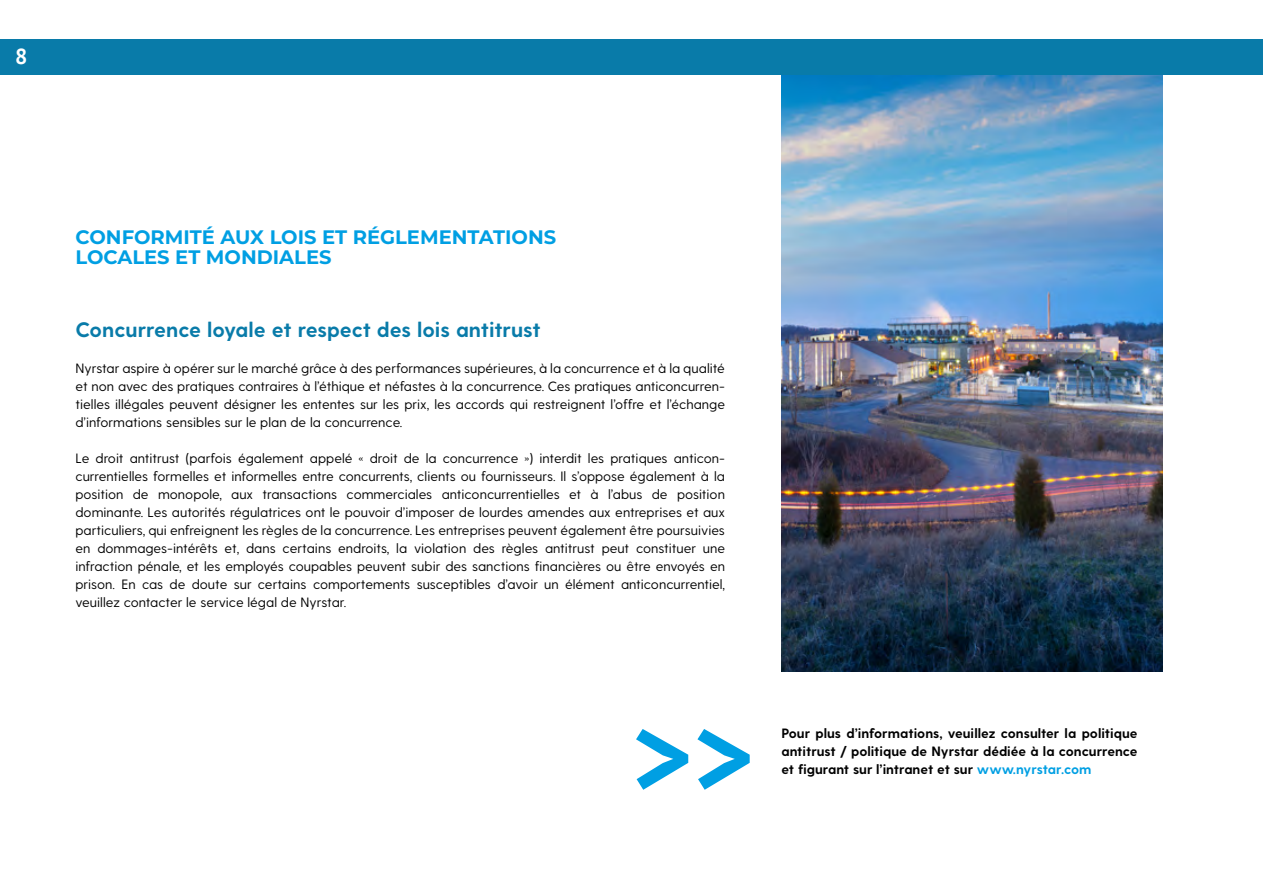
<style>
.page{position:relative;width:1263px;height:893px;background:#fff}
.page>*{position:absolute;margin:0;border:0;box-sizing:border-box;transform-origin:0 0}
.t1{font:700 21.75px "PT Sans";color:#fff}
.t2{font:700 21px "Greycliff CF";color:#097ba9}
.t3{font:700 19.5px/19.5px "Montserrat";color:#009fe3}
.t4{font:13.5px/18px "Greycliff CF";color:#000;text-align:justify}
.t5{font:700 13.5px/18px "Greycliff CF";color:#000;text-align:justify}
.s1{color:#009fe3}
</style>
<div class="page">
<img style="left:781px;top:75px;width:381px;height:597px">
<hr style="left:1262px;top:0;width:1px;height:672px;background:#feede1">
<svg style="left:636px;top:729px;width:114px;height:61px"></svg>
<div style="left:0;top:39px;width:1263px;height:36px;background:#097ba9"></div>
<h1 class="t1" style="left:15px;top:42px;width:14px">8</h1>
<h3 class="t3" style="left:75px;top:227px;width:482px">CONFORMITÉ AUX LOIS ET RÉGLEMENTATIONS<br>LOCALES ET MONDIALES</h3>
<h2 class="t2" style="left:75px;top:317px;width:467px">Concurrence loyale et respect des lois antitrust</h2>
<p class="t4" style="left:75px;top:360px;width:651px">Nyrstar aspire à opérer sur le marché grâce à des performances supérieures, à la concurrence et à la qualité et non avec des pratiques contraires à l’éthique et néfastes à la concurrence. Ces pratiques anticoncurren&shy;tielles illégales peuvent désigner les ententes sur les prix, les accords qui restreignent l’offre et l’échange d’informations sensibles sur le plan de la concurrence.</p>
<p class="t4" style="left:75px;top:450px;width:651px">Le droit antitrust (parfois également appelé « droit de la concurrence ») interdit les pratiques anticon&shy;currentielles formelles et informelles entre concurrents, clients ou fournisseurs. Il s’oppose également à la position de monopole, aux transactions commerciales anticoncurrentielles et à l’abus de position dominante. Les autorités régulatrices ont le pouvoir d’imposer de lourdes amendes aux entreprises et aux particuliers, qui enfreignent les règles de la concurrence. Les entreprises peuvent également être poursuivies en dommages-intérêts et, dans certains endroits, la violation des règles antitrust peut constituer une infraction pénale, et les employés coupables peuvent subir des sanctions financières ou être envoyés en prison. En cas de doute sur certains comportements susceptibles d’avoir un élément anticoncurrentiel, veuillez contacter le service légal de Nyrstar.</p>
<p class="t5" style="left:781px;top:725px;width:358px">Pour plus d’informations, veuillez consulter la politique antitrust / politique de Nyrstar dédiée à la concurrence et figurant sur l’intranet et sur <span class="s1">www.nyrstar.com</span></p>
</div>
